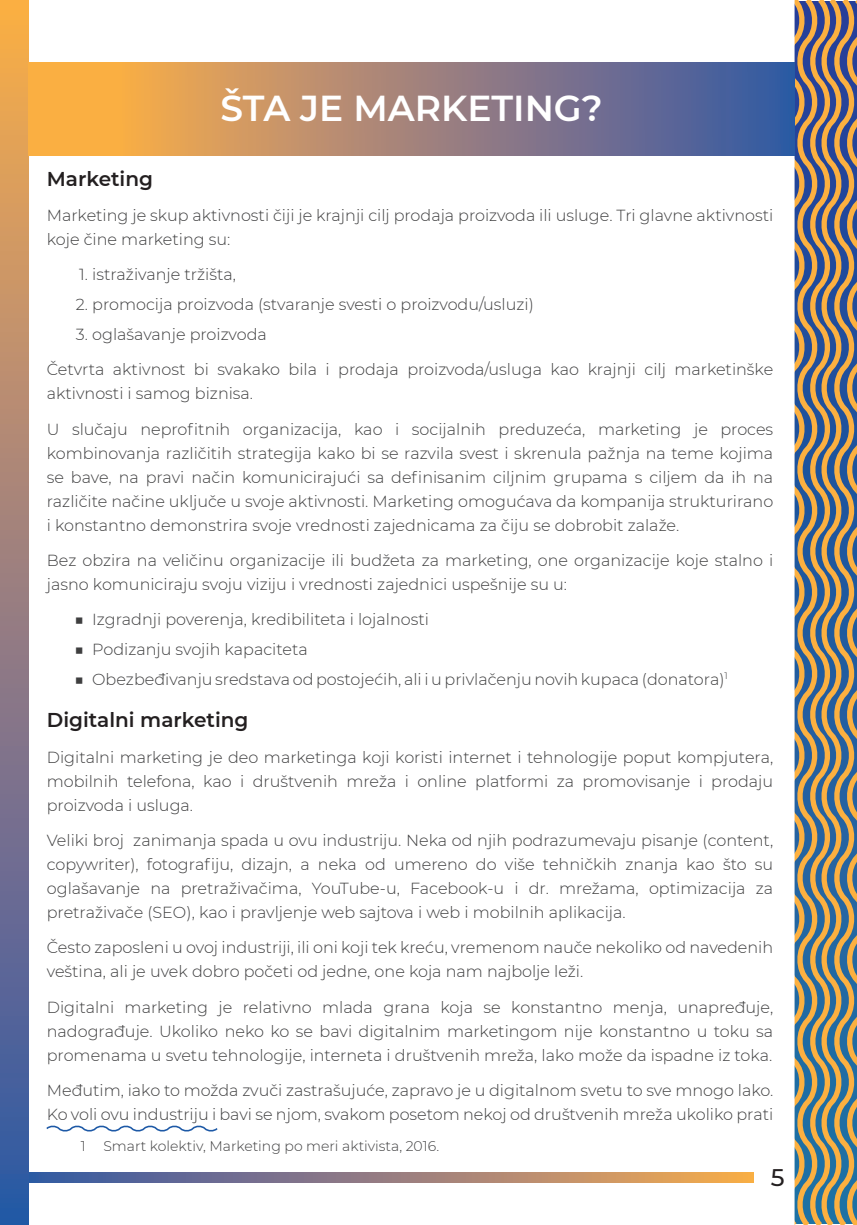
<style>
.page{position:relative;width:857px;height:1225px;background:#fff}
.page>*{position:absolute;margin:0;border:0;box-sizing:border-box;transform-origin:0 0}
.Naslov{font:600 36px "Montserrat";color:#fff}
.t1{font:500 24px "Montserrat";color:#231f20}
.Nabrajanja_-_Podnasl{font:600 20px "Montserrat";color:#231f20}
.Stil_za_nešto{font:300 16px/24px "Montserrat";color:#3e3e3f}
.Fusnota{font:300 14px "Montserrat";color:#3e3e3f}
</style>
<div class="page">
<svg style="left:794px;top:0;width:8px;height:1225px;background:#979284"></svg>
<svg style="left:802px;top:0;width:54px;height:1225px;background:#888172"></svg>
<svg style="left:29px;top:1172px;width:724px;height:10px;background:#977f7d"></svg>
<div style="left:0;top:0;width:29px;height:1225px;background:linear-gradient(to bottom,#fcaa4f,#2f54ac)"></div>
<div style="left:29px;top:62px;width:765px;height:93px;background:linear-gradient(to right,#ffb441,#3756ab)"></div>
<svg style="left:46px;top:1125px;width:172px;height:7px"></svg>
<p class="Naslov" style="left:220px;top:83px;width:383px">ŠTA JE MARKETING?</p>
<p class="Nabrajanja_-_Podnasl" style="left:47px;top:164px;width:108px">Marketing</p>
<p class="Stil_za_nešto" style="left:47px;top:203px;width:727px">Marketing je skup aktivnosti čiji je krajnji cilj prodaja proizvoda ili usluge. Tri glavne aktivnosti koje čine marketing su:</p>
<p class="Stil_za_nešto" style="left:79px;top:262px;width:158px">1. istraživanje tržišta,</p>
<p class="Stil_za_nešto" style="left:76px;top:292px;width:459px">2. promocija proizvoda (stvaranje svesti o proizvodu/usluzi)</p>
<p class="Stil_za_nešto" style="left:76px;top:322px;width:192px">3. oglašavanje proizvoda</p>
<p class="Stil_za_nešto" style="left:47px;top:357px;width:727px">Četvrta aktivnost bi svakako bila i prodaja proizvoda/usluga kao krajnji cilj marketinške aktivnosti i samog biznisa.</p>
<p class="Stil_za_nešto" style="left:47px;top:416px;width:727px;text-align:justify">U slučaju neprofitnih organizacija, kao i socijalnih preduzeća, marketing je proces kombinovanja različitih strategija kako bi se razvila svest i skrenula pažnja na teme kojima se bave, na pravi način komunicirajući sa definisanim ciljnim grupama s ciljem da ih na različite načine uključe u svoje aktivnosti. Marketing omogućava da kompanija strukturirano i konstantno demonstrira svoje vrednosti zajednicama za čiju se dobrobit zalaže.</p>
<p class="Stil_za_nešto" style="left:47px;top:548px;width:727px">Bez obzira na veličinu organizacije ili budžeta za marketing, one organizacije koje stalno i jasno komuniciraju svoju viziju i vrednosti zajednici uspešnije su u:</p>
<p class="Stil_za_nešto" style="left:75px;top:607px;width:355px">■ Izgradnji poverenja, kredibiliteta i lojalnosti</p>
<p class="Stil_za_nešto" style="left:75px;top:637px;width:234px">■ Podizanju svojih kapaciteta</p>
<p class="Stil_za_nešto" style="left:75px;top:666px;width:654px">■ Obezbeđivanju sredstava od postojećih, ali i u privlačenju novih kupaca (donatora)<sup>1</sup></p>
<p class="Nabrajanja_-_Podnasl" style="left:47px;top:706px;width:203px">Digitalni marketing</p>
<p class="Stil_za_nešto" style="left:47px;top:744px;width:727px;text-align:justify">Digitalni marketing je deo marketinga koji koristi internet i tehnologije poput kompjutera, mobilnih telefona, kao i društvenih mreža i online platformi za promovisanje i prodaju proizvoda i usluga.</p>
<p class="Stil_za_nešto" style="left:47px;top:828px;width:727px;text-align:justify">Veliki broj zanimanja spada u ovu industriju. Neka od njih podrazumevaju pisanje (content, copywriter), fotografiju, dizajn, a neka od umereno do više tehničkih znanja kao što su oglašavanje na pretraživačima, YouTube-u, Facebook-u i dr. mrežama, optimizacija za pretraživače (SEO), kao i pravljenje web sajtova i web i mobilnih aplikacija.</p>
<p class="Stil_za_nešto" style="left:47px;top:935px;width:727px">Često zaposleni u ovoj industriji, ili oni koji tek kreću, vremenom nauče nekoliko od navedenih veština, ali je uvek dobro početi od jedne, one koja nam najbolje leži.</p>
<p class="Stil_za_nešto" style="left:47px;top:994px;width:727px;text-align:justify">Digitalni marketing je relativno mlada grana koja se konstantno menja, unapređuje, nadograđuje. Ukoliko neko ko se bavi digitalnim marketingom nije konstantno u toku sa promenama u svetu tehnologije, interneta i društvenih mreža, lako može da ispadne iz toka.</p>
<p class="Stil_za_nešto" style="left:47px;top:1078px;width:727px">Međutim, iako to možda zvuči zastrašujuće, zapravo je u digitalnom svetu to sve mnogo lako.<br>Ko voli ovu industriju i bavi se njom, svakom posetom nekoj od društvenih mreža ukoliko prati</p>
<p class="Fusnota" style="left:81px;top:1136px;width:6px">1</p>
<p class="Fusnota" style="left:103px;top:1136px;width:337px">Smart kolektiv, Marketing po meri aktivista, 2016.</p>
<h2 class="t1" style="left:770px;top:1160px;width:15px">5</h2>
</div>
